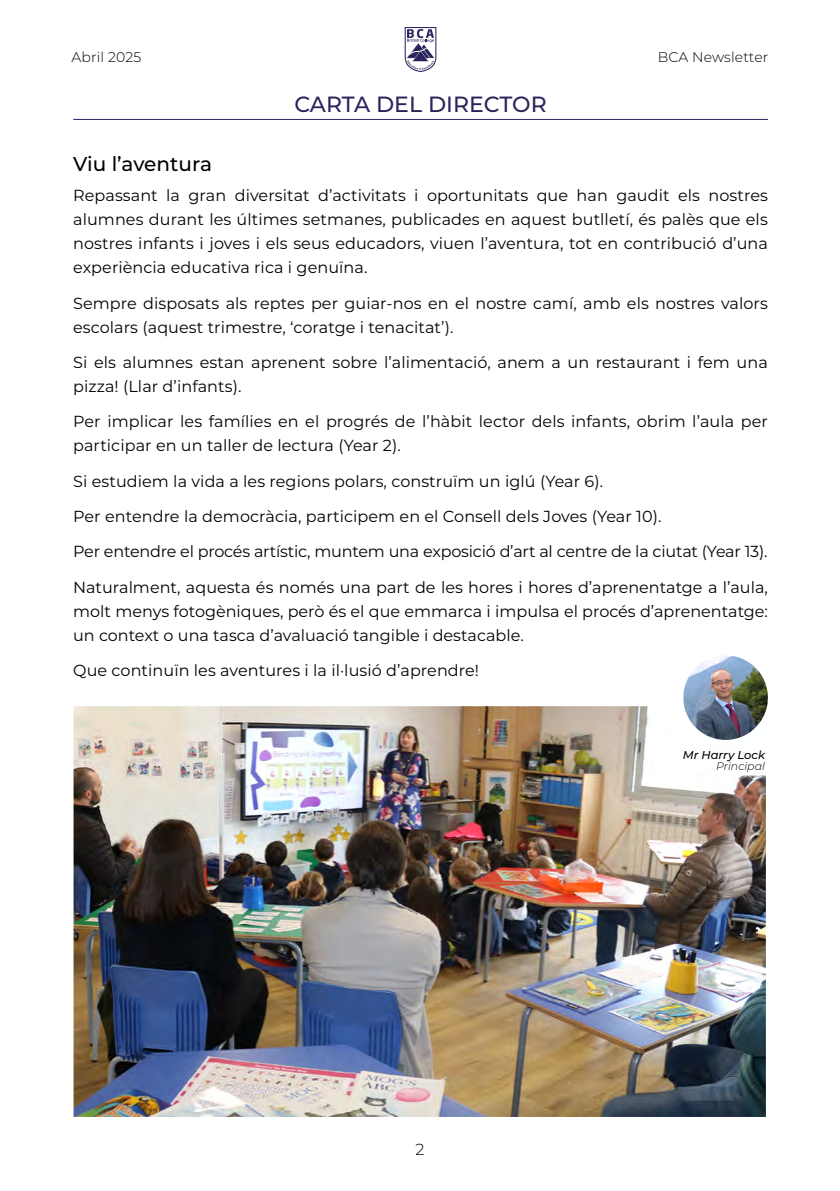
<style>
.page{position:relative;width:840px;height:1191px;background:#fff}
.page>*{position:absolute;margin:0;border:0;box-sizing:border-box;transform-origin:0 0}
.t1{font:500 22px "Montserrat";color:#29245c}
.t2{font:500 20px "Montserrat";color:#000}
.t3{font:16px/24px "Montserrat";letter-spacing:.005em;color:#020203}
.t4{font:16px "Montserrat";letter-spacing:-.015em;color:#020203}
.t5{font:300 16px "Montserrat";color:#000}
.t6{font:300 14px "Montserrat";letter-spacing:.01em;color:#000}
.t7{font:italic 500 11.4px "Montserrat";color:#020203}
.t8{font:italic 300 11px "Montserrat";color:#020203}
</style>
<div class="page">
<svg style="left:404px;top:27px;width:32px;height:45px"></svg>
<img style="left:74px;top:707px;width:690px;height:409px">
<div style="left:71px;top:704px;width:696px;height:415px;border:2px solid #fff"></div>
<hr style="left:73px;top:119px;width:694px;height:1px;background:#29245c">
<img style="left:683px;top:655px;width:84px;height:85px;border-radius:42px">
<p class="t6" style="left:71px;top:48px;width:71px">Abril 2025</p>
<p class="t6" style="left:657px;top:48px;width:112px">BCA Newsletter</p>
<h1 class="t1" style="left:294px;top:89px;width:254px">CARTA DEL DIRECTOR</h1>
<p class="t2" style="left:73px;top:150px;width:140px">Viu l’aventura</p>
<p class="t3" style="left:73px;top:183px;width:696px;text-align:justify">Repassant la gran diversitat d’activitats i oportunitats que han gaudit els nostres alumnes durant les últimes setmanes, publicades en aquest butlletí, és palès que els nostres infants i joves i els seus educadors, viuen l’aventura, tot en contribució d’una experiència educativa rica i genuïna.</p>
<p class="t3" style="left:73px;top:290px;width:695px">Sempre disposats als reptes per guiar-nos en el nostre camí, amb els nostres valors escolars (aquest trimestre, ‘coratge i tenacitat’).</p>
<p class="t3" style="left:73px;top:350px;width:695px">Si els alumnes estan aprenent sobre l’alimentació, anem a un restaurant i fem una pizza! (Llar d’infants).</p>
<p class="t3" style="left:73px;top:409px;width:696px">Per implicar les famílies en el progrés de l’hàbit lector dels infants, obrim l’aula per participar en un taller de lectura (Year 2).</p>
<p class="t3" style="left:73px;top:468px;width:531px">Si estudiem la vida a les regions polars, construïm un iglú (Year 6).</p>
<p class="t3" style="left:73px;top:504px;width:589px">Per entendre la democràcia, participem en el Consell dels Joves (Year 10).</p>
<p class="t4" style="left:73px;top:540px;width:695px">Per entendre el procés artístic, muntem una exposició d’art al centre de la ciutat (Year 13).</p>
<p class="t3" style="left:73px;top:574px;width:696px;text-align:justify">Naturalment, aquesta és només una part de les hores i hores d’aprenentatge a l’aula, molt menys fotogèniques, però és el que emmarca i impulsa el procés d’aprenentatge: un context o una tasca d’avaluació tangible i destacable.</p>
<p class="t3" style="left:73px;top:658px;width:407px">Que continuïn les aventures i la il·lusió d’aprendre!</p>
<p class="t5" style="left:415px;top:1138px;width:11px">2</p>
<p class="t7" style="left:682px;top:746px;width:84px">Mr Harry Lock</p>
<p class="t8" style="left:715px;top:758px;width:50px">Principal</p>
</div>
